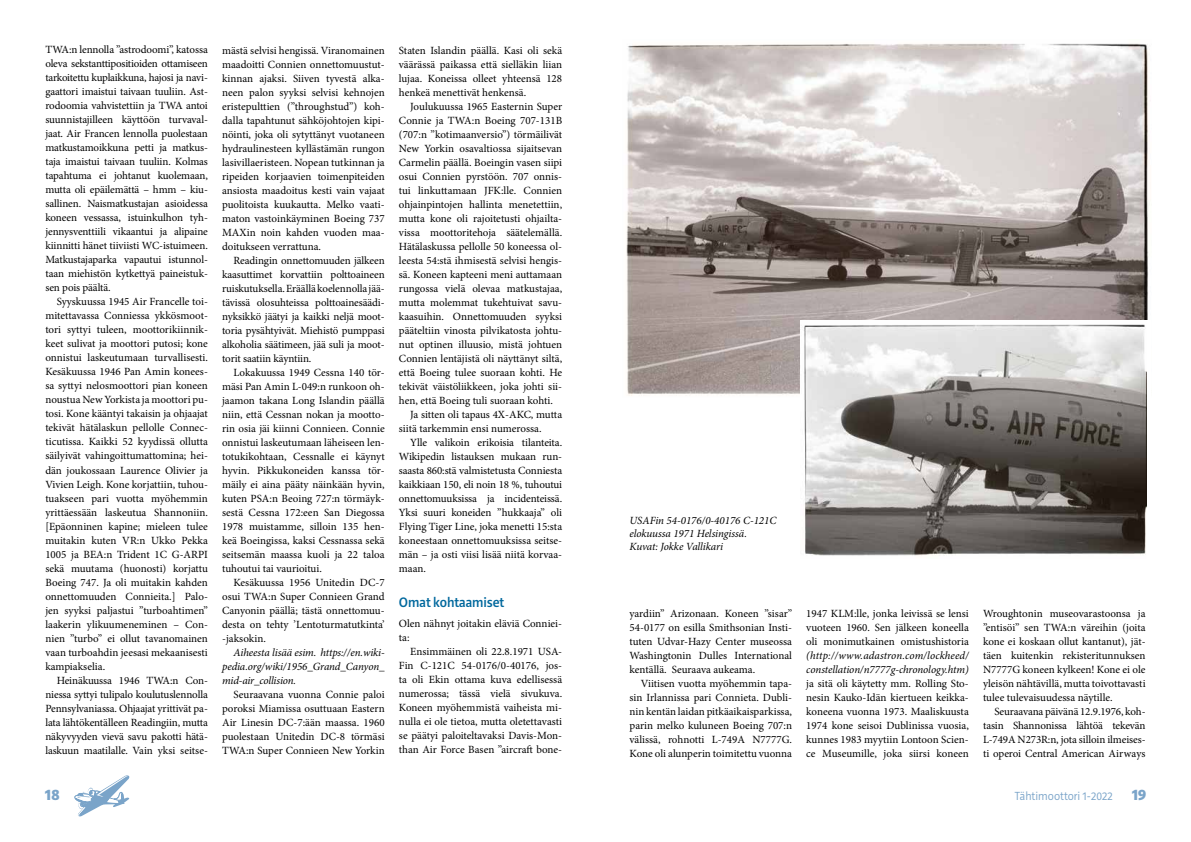
<style>
.page{position:relative;width:1191px;height:842px;background:#fff}
.page>*{position:absolute;margin:0;border:0;box-sizing:border-box;transform-origin:0 0}
.t1{font:900 16px "Riga";color:#7aa4c9}
.t2{font:500 14px "Riga";color:#00689d}
.t3{font:300 12px "Riga";color:#7aa4c9}
.t4{font:11px/14px "Minion Pro";letter-spacing:-.005em;color:#000;text-align:justify}
.t5{font:italic 11px/14px "Minion Pro";letter-spacing:-.005em;color:#000}
.s1{font-weight:900;font-size:16px}
</style>
<div class="page">
<svg style="left:74px;top:775px;width:55px;height:41px"></svg>
<img style="left:626px;top:43px;width:522px;height:353px">
<img style="left:800px;top:320px;width:346px;height:236px">
<p class="t4" style="left:45px;top:43px;width:164px">TWA:n lennolla ”astrodoomi”, katossa oleva sekstanttipositioiden ottamiseen tarkoitettu kuplaikkuna, hajosi ja navi&shy;gaattori imaistui taivaan tuuliin. Ast&shy;rodoomia vahvistettiin ja TWA antoi suunnistajilleen käyttöön turvaval&shy;jaat. Air Francen lennolla puolestaan matkustamoikkuna petti ja matkus&shy;taja imaistui taivaan tuuliin. Kolmas tapahtuma ei johtanut kuolemaan, mutta oli epäilemättä – hmm – kiu&shy;sallinen. Naismatkustajan asioidessa koneen vessassa, istuinkulhon tyh&shy;jennysventtiili vikaantui ja alipaine kiinnitti hänet tiiviisti WC-istuimeen.<br>Matkustajaparka vapautui istunnol&shy;taan miehistön kytkettyä paineistuk&shy;sen pois päältä.</p>
<p class="t4" style="left:45px;top:295px;width:164px;text-indent:11px">Syyskuussa 1945 Air Francelle toi&shy;mitettavassa Conniessa ykkösmoot&shy;tori syttyi tuleen, moottorikiinnik&shy;keet sulivat ja moottori putosi; kone onnistui laskeutumaan turvallisesti.<br>Kesäkuussa 1946 Pan Amin konees&shy;sa syttyi nelosmoottori pian koneen noustua New Yorkista ja moottori pu&shy;tosi. Kone kääntyi takaisin ja ohjaajat tekivät hätälaskun pellolle Connec&shy;ticutissa. Kaikki 52 kyydissä ollutta säilyivät vahingoittumattomina; hei&shy;dän joukossaan Laurence Olivier ja Vivien Leigh. Kone korjattiin, tuhou&shy;tuakseen pari vuotta myöhemmin yrittäessään laskeutua Shannoniin. [Epäonninen kapine; mieleen tulee muitakin kuten VR:n Ukko Pekka 1005 ja BEA:n Trident 1C G-ARPI sekä muutama (huonosti) korjattu Boeing 747. Ja oli muitakin kahden onnettomuuden Connieita.] Palo&shy;jen syyksi paljastui ”turboahtimen” laakerin ylikuumeneminen – Con&shy;nien ”turbo” ei ollut tavanomainen vaan turboahdin jeesasi mekaanisesti kampiakselia.</p>
<p class="t4" style="left:45px;top:673px;width:164px;text-indent:11px">Heinäkuussa 1946 TWA:n Con&shy;niessa syttyi tulipalo koulutuslennolla Pennsylvaniassa. Ohjaajat yrittivät pa&shy;lata lähtökentälleen Readingiin, mutta näkyvyyden vievä savu pakotti hätä&shy;laskuun maatilalle. Vain yksi seitse-</p>
<p class="t4" style="left:222px;top:43px;width:164px">mästä selvisi hengissä. Viranomainen maadoitti Connien onnettomuustut&shy;kinnan ajaksi. Siiven tyvestä alka&shy;neen palon syyksi selvisi kehnojen eristepulttien (”throughstud”) koh&shy;dalla tapahtunut sähköjohtojen kipi&shy;nöinti, joka oli sytyttänyt vuotaneen hydraulinesteen kyllästämän rungon lasivillaeristeen. Nopean tutkinnan ja ripeiden korjaavien toimenpiteiden ansiosta maadoitus kesti vain vajaat puolitoista kuukautta. Melko vaati&shy;maton vastoinkäyminen Boeing 737<br>MAXin noin kahden vuoden maa&shy;doitukseen verrattuna.</p>
<p class="t4" style="left:222px;top:253px;width:164px;text-indent:11px">Readingin onnettomuuden jälkeen kaasuttimet korvattiin polttoaineen ruiskutuksella. Eräällä koelennolla jää&shy;tävissä olosuhteissa polttoainesäädi&shy;nyksikkö jäätyi ja kaikki neljä moot&shy;toria pysähtyivät. Miehistö pumppasi alkoholia säätimeen, jää suli ja moot&shy;torit saatiin käyntiin.</p>
<p class="t4" style="left:222px;top:365px;width:164px;text-indent:11px">Lokakuussa 1949 Cessna 140 tör&shy;mäsi Pan Amin L-049:n runkoon oh&shy;jaamon takana Long Islandin päällä niin, että Cessnan nokan ja mootto&shy;rin osia jäi kiinni Connieen. Connie onnistui laskeutumaan läheiseen len&shy;totukikohtaan, Cessnalle ei käynyt hyvin. Pikkukoneiden kanssa tör&shy;mäily ei aina pääty näinkään hyvin, kuten PSA:n Beoing 727:n törmäyk&shy;sestä Cessna 172:een San Diegossa 1978 muistamme, silloin 135 hen&shy;keä Boeingissa, kaksi Cessnassa sekä seitsemän maassa kuoli ja 22 taloa tuhoutui tai vaurioitui.</p>
<p class="t4" style="left:222px;top:575px;width:164px;text-indent:11px">Kesäkuussa 1956 Unitedin DC-7 osui TWA:n Super Connieen Grand Canyonin päällä; tästä onnettomuu&shy;desta on tehty ’Lentoturmatutkinta’ -jaksokin.</p>
<p class="t5" style="left:222px;top:645px;width:164px;text-align:justify;text-indent:11px">Aiheesta lisää esim. https://en.wiki&shy;pedia.org/wiki/1956_Grand_Canyon_ mid-air_collision.</p>
<p class="t4" style="left:222px;top:687px;width:164px;text-indent:11px">Seuraavana vuonna Connie paloi poroksi Miamissa osuttuaan Eastern Air Linesin DC-7:ään maassa. 1960 puolestaan Unitedin DC-8 törmäsi TWA:n Super Connieen New Yorkin</p>
<p class="t4" style="left:399px;top:43px;width:165px">Staten Islandin päällä. Kasi oli sekä väärässä paikassa että sielläkin liian lujaa. Koneissa olleet yhteensä 128 henkeä menettivät henkensä.</p>
<p class="t4" style="left:410px;top:99px;width:153px">Joulukuussa 1965 Easternin Super</p>
<p class="t4" style="left:399px;top:113px;width:165px">Connie ja TWA:n Boeing 707-131B</p>
<p class="t4" style="left:399px;top:127px;width:165px">(707:n ”kotimaanversio”) törmäilivät</p>
<p class="t4" style="left:399px;top:141px;width:165px">New Yorkin osavaltiossa sijaitsevan</p>
<p class="t4" style="left:399px;top:155px;width:165px">Carmelin päällä. Boeingin vasen siipi</p>
<p class="t4" style="left:399px;top:169px;width:165px">osui Connien pyrstöön. 707 onnis-</p>
<p class="t4" style="left:399px;top:183px;width:165px">tui linkuttamaan JFK:lle. Connien</p>
<p class="t4" style="left:399px;top:197px;width:165px">ohjainpintojen hallinta menetettiin,</p>
<p class="t4" style="left:399px;top:211px;width:165px">mutta kone oli rajoitetusti ohjailta-</p>
<p class="t4" style="left:399px;top:225px;width:165px">vissa moottoritehoja säätelemällä.</p>
<p class="t4" style="left:399px;top:239px;width:165px">Hätälaskussa pellolle 50 koneessa ol-</p>
<p class="t4" style="left:399px;top:253px;width:165px">leesta 54:stä ihmisestä selvisi hengis-</p>
<p class="t4" style="left:399px;top:267px;width:165px">sä. Koneen kapteeni meni auttamaan</p>
<p class="t4" style="left:399px;top:281px;width:165px">rungossa vielä olevaa matkustajaa,</p>
<p class="t4" style="left:399px;top:295px;width:165px">mutta molemmat tukehtuivat savu-</p>
<p class="t4" style="left:399px;top:309px;width:165px">kaasuihin. Onnettomuuden syyksi</p>
<p class="t4" style="left:399px;top:323px;width:165px">pääteltiin vinosta pilvikatosta johtu-</p>
<p class="t4" style="left:399px;top:337px;width:165px">nut optinen illuusio, mistä johtuen</p>
<p class="t4" style="left:399px;top:351px;width:165px">Connien lentäjistä oli näyttänyt siltä,</p>
<p class="t4" style="left:399px;top:365px;width:165px">että Boeing tulee suoraan kohti. He</p>
<p class="t4" style="left:399px;top:379px;width:165px">tekivät väistöliikkeen, joka johti sii-</p>
<p class="t4" style="left:399px;top:393px;width:155px">hen, että Boeing tuli suoraan kohti.</p>
<p class="t4" style="left:410px;top:407px;width:153px">Ja sitten oli tapaus 4X-AKC, mutta</p>
<p class="t4" style="left:399px;top:421px;width:144px">siitä tarkemmin ensi numerossa.</p>
<p class="t4" style="left:410px;top:435px;width:153px">Ylle valikoin erikoisia tilanteita.</p>
<p class="t4" style="left:399px;top:449px;width:165px">Wikipedin listauksen mukaan run-</p>
<p class="t4" style="left:399px;top:463px;width:165px">saasta 860:stä valmistetusta Conniesta</p>
<p class="t4" style="left:399px;top:477px;width:165px">kaikkiaan 150, eli noin 18 %, tuhoutui</p>
<p class="t4" style="left:399px;top:491px;width:165px">onnettomuuksissa ja incidenteissä.</p>
<p class="t4" style="left:399px;top:505px;width:165px">Yksi suuri koneiden ”hukkaaja” oli</p>
<p class="t4" style="left:399px;top:519px;width:165px">Flying Tiger Line, joka menetti 15:sta</p>
<p class="t4" style="left:399px;top:533px;width:165px">koneestaan onnettomuuksissa seitse-</p>
<p class="t4" style="left:399px;top:547px;width:165px">män – ja osti viisi lisää niitä korvaa-</p>
<p class="t4" style="left:399px;top:561px;width:29px">maan.</p>
<p class="t2" style="left:399px;top:595px;width:107px">Omat kohtaamiset</p>
<p class="t4" style="left:399px;top:617px;width:165px">Olen nähnyt joitakin eläviä Conniei&shy;ta:</p>
<p class="t4" style="left:399px;top:645px;width:165px;text-indent:11px">Ensimmäinen oli 22.8.1971 USA-Fin C-121C 54-0176/0-40176, jos&shy;ta oli Ekin ottama kuva edellisessä numerossa; tässä vielä sivukuva.<br>Koneen myöhemmistä vaiheista mi&shy;nulla ei ole tietoa, mutta oletettavasti se päätyi paloiteltavaksi Davis-Mon&shy;than Air Force Basen ”aircraft bone-</p>
<p class="t5" style="left:629px;top:514px;width:148px;line-height:13.2px">USAFin 54-0176/0-40176 C-121C elokuussa 1971 Helsingissä.<br>Kuvat: Jokke Vallikari</p>
<p class="t4" style="left:629px;top:606px;width:164px">yardiin” Arizonaan. Koneen ”sisar” 54-0177 on esilla Smithsonian Insti&shy;tuten Udvar-Hazy Center museossa Washingtonin Dulles International kentällä. Seuraava aukeama.</p>
<p class="t4" style="left:629px;top:676px;width:164px;text-indent:11px">Viitisen vuotta myöhemmin tapa&shy;sin Irlannissa pari Connieta. Dubli&shy;nin kentän laidan pitkäaikaisparkissa, parin melko kuluneen Boeing 707:n välissä, rohnotti L-749A N7777G.<br>Kone oli alunperin toimitettu vuonna</p>
<p class="t4" style="left:806px;top:606px;width:164px">1947 KLM:lle, jonka leivissä se lensi vuoteen 1960. Sen jälkeen koneella oli monimutkainen omistushistoria</p>
<p class="t5" style="left:806px;top:648px;width:164px">(http://www.adastron.com/lockheed/ constellation/n7777g-chronology.htm)</p>
<p class="t4" style="left:806px;top:676px;width:164px">ja sitä oli käytetty mm. Rolling Sto&shy;nesin Kauko-Idän kiertueen keikka&shy;koneena vuonna 1973. Maaliskuusta 1974 kone seisoi Dublinissa vuosia, kunnes 1983 myytiin Lontoon Scien&shy;ce Museumille, joka siirsi koneen</p>
<p class="t4" style="left:983px;top:606px;width:164px">Wroughtonin museovarastoonsa ja ”entisöi” sen TWA:n väreihin (joita kone ei koskaan ollut kantanut), jät&shy;täen kuitenkin rekisteritunnuksen N7777G koneen kylkeen! Kone ei ole yleisön nähtävillä, mutta toivottavasti tulee tulevaisuudessa näytille.</p>
<p class="t4" style="left:983px;top:704px;width:164px;text-indent:11px">Seuraavana päivänä 12.9.1976, koh&shy;tasin Shannonissa lähtöä tekevän L-749A N273R:n, jota silloin ilmeises&shy;ti operoi Central American Airways</p>
<h1 class="t1" style="left:45px;top:785px;width:16px">18</h1>
<p class="t3" style="left:1015px;top:790px;width:133px">Tähtimoottori 1-2022 <span class="s1">19</span></p>
</div>
